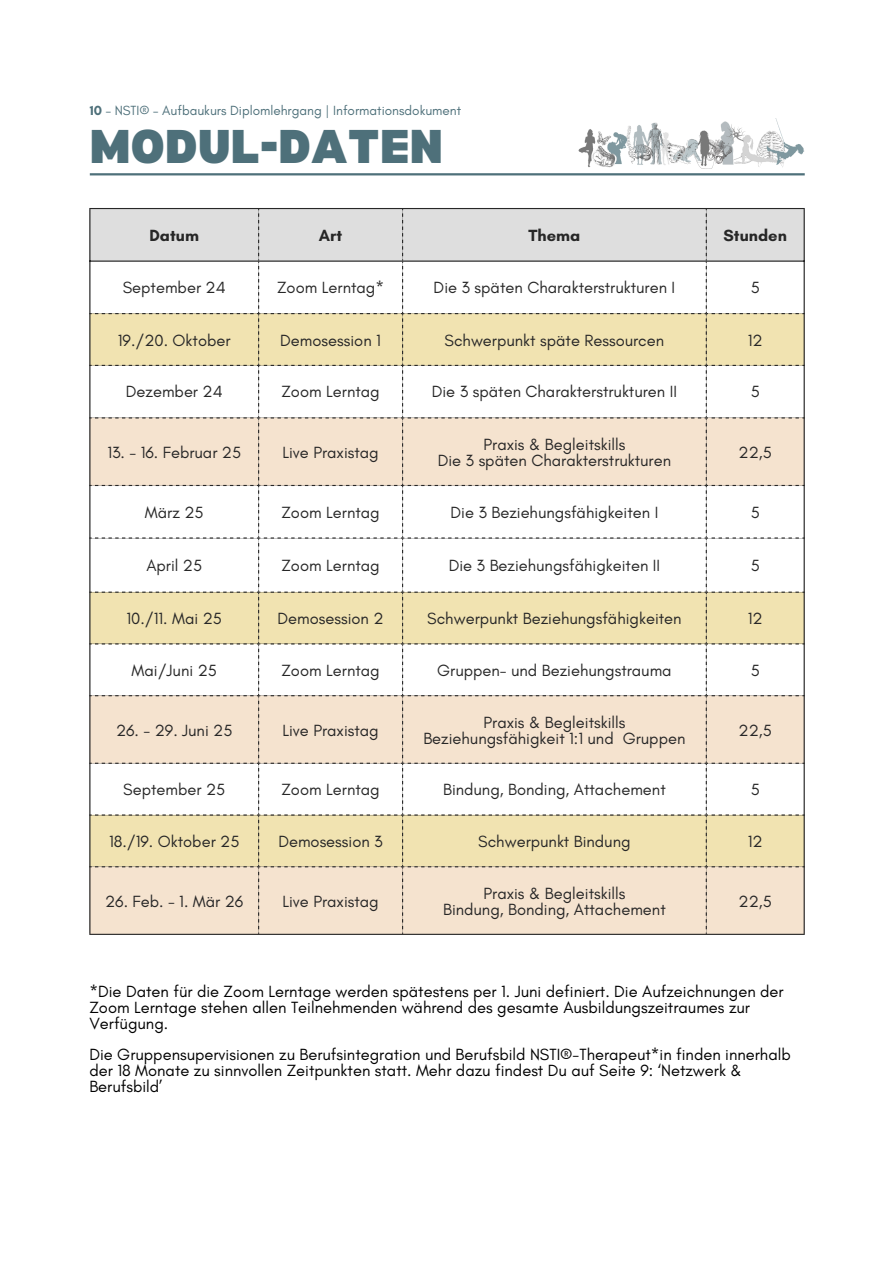
<style>
.page{position:relative;width:894px;height:1264px;background:#fff}
.page>*{position:absolute;margin:0;border:0;box-sizing:border-box;transform-origin:0 0}
.t1{font:900 46.35px "Bernoru";color:#4e707a}
.t2{font:16.5px/15.8px "Glacial Indifference";color:#000;text-align:center}
.t3{font:700 16.5px "Glacial Indifference";color:#000}
.t4{font:13.5px "Glacial Indifference";color:#4e707a}
.s1{font-weight:700}
</style>
<div class="page">
<div style="left:90px;top:867px;width:713px;height:66px;background:#f5e3cf"></div>
<hr style="left:89px;top:209px;width:1px;height:724px;background:#000">
<hr style="left:803px;top:209px;width:1px;height:724px;background:#000">
<hr style="left:89px;top:208px;width:715px;height:1px;background:#000">
<hr style="left:89px;top:933px;width:715px;height:1px;background:#000">
<svg style="left:90px;top:208px;width:714px;height:105px"></svg>
<div style="left:258px;top:867px;width:448px;height:66px;background:#f5e3cf"></div>
<svg style="left:89px;top:313px;width:170px;height:554px"></svg>
<svg style="left:259px;top:313px;width:144px;height:554px"></svg>
<svg style="left:403px;top:313px;width:303px;height:554px"></svg>
<svg style="left:706px;top:313px;width:98px;height:554px"></svg>
<hr style="left:90px;top:173px;width:714px;height:2px;background:#4e707a">
<img style="left:578px;top:118px;width:226px;height:51px">
<h1 class="t4" style="left:90px;top:102px;width:373px"><span class="s1">10</span> – NSTI® – Aufbaukurs Diplomlehrgang | Informationsdokument</h1>
<p class="t1" style="left:90px;top:120px;width:354px">MODUL-DATEN</p>
<p class="t3" style="left:149px;top:225px;width:51px">Datum</p>
<p class="t3" style="left:319px;top:225px;width:25px">Art</p>
<p class="t3" style="left:528px;top:225px;width:53px">Thema</p>
<p class="t3" style="left:723px;top:225px;width:65px">Stunden</p>
<p class="t2" style="left:123px;top:279px;width:104px">September 24</p>
<p class="t2" style="left:277px;top:279px;width:109px">Zoom Lerntag*</p>
<p class="t2" style="left:433px;top:279px;width:243px">Die 3 späten Charakterstrukturen I</p>
<p class="t2" style="left:750px;top:279px;width:11px">5</p>
<p class="t2" style="left:118px;top:332px;width:114px">19./20. Oktober</p>
<p class="t2" style="left:280px;top:332px;width:102px">Demosession 1</p>
<p class="t2" style="left:444px;top:332px;width:221px">Schwerpunkt späte Ressourcen</p>
<p class="t2" style="left:747px;top:332px;width:16px">12</p>
<p class="t2" style="left:126px;top:384px;width:98px">Dezember 24</p>
<p class="t2" style="left:281px;top:384px;width:100px">Zoom Lerntag</p>
<p class="t2" style="left:431px;top:384px;width:246px">Die 3 späten Charakterstrukturen II</p>
<p class="t2" style="left:750px;top:384px;width:11px">5</p>
<p class="t2" style="left:107px;top:444px;width:135px">13. - 16. Februar 25</p>
<p class="t2" style="left:282px;top:444px;width:98px">Live Praxistag</p>
<p class="t2" style="left:437px;top:436px;width:235px">Praxis &amp; Begleitskills<br>Die 3 späten Charakterstrukturen</p>
<p class="t2" style="left:738px;top:444px;width:35px">22,5</p>
<p class="t2" style="left:145px;top:504px;width:60px">März 25</p>
<p class="t2" style="left:281px;top:504px;width:100px">Zoom Lerntag</p>
<p class="t2" style="left:450px;top:504px;width:209px">Die 3 Beziehungsfähigkeiten I</p>
<p class="t2" style="left:750px;top:504px;width:11px">5</p>
<p class="t2" style="left:146px;top:557px;width:57px">April 25</p>
<p class="t2" style="left:281px;top:557px;width:100px">Zoom Lerntag</p>
<p class="t2" style="left:448px;top:557px;width:213px">Die 3 Beziehungsfähigkeiten II</p>
<p class="t2" style="left:750px;top:557px;width:11px">5</p>
<p class="t2" style="left:126px;top:610px;width:97px">10./11. Mai 25</p>
<p class="t2" style="left:277px;top:610px;width:108px">Demosession 2</p>
<p class="t2" style="left:427px;top:610px;width:256px">Schwerpunkt Beziehungsfähigkeiten</p>
<p class="t2" style="left:747px;top:610px;width:16px">12</p>
<p class="t2" style="left:132px;top:662px;width:87px">Mai/Juni 25</p>
<p class="t2" style="left:281px;top:662px;width:100px">Zoom Lerntag</p>
<p class="t2" style="left:437px;top:662px;width:236px">Gruppen- und Beziehungstrauma</p>
<p class="t2" style="left:750px;top:662px;width:11px">5</p>
<p class="t2" style="left:116px;top:722px;width:118px">26. - 29. Juni 25</p>
<p class="t2" style="left:282px;top:722px;width:98px">Live Praxistag</p>
<p class="t2" style="left:423px;top:714px;width:263px">Praxis &amp; Begleitskills<br>Beziehungsfähigkeit 1:1 und Gruppen</p>
<p class="t2" style="left:738px;top:722px;width:35px">22,5</p>
<p class="t2" style="left:123px;top:781px;width:104px">September 25</p>
<p class="t2" style="left:281px;top:781px;width:100px">Zoom Lerntag</p>
<p class="t2" style="left:443px;top:781px;width:224px">Bindung, Bonding, Attachement</p>
<p class="t2" style="left:750px;top:781px;width:11px">5</p>
<p class="t2" style="left:109px;top:833px;width:132px">18./19. Oktober 25</p>
<p class="t2" style="left:278px;top:833px;width:106px">Demosession 3</p>
<p class="t2" style="left:478px;top:833px;width:154px">Schwerpunkt Bindung</p>
<p class="t2" style="left:747px;top:833px;width:16px">12</p>
<p class="t2" style="left:105px;top:893px;width:140px">26. Feb. - 1. Mär 26</p>
<p class="t2" style="left:282px;top:893px;width:98px">Live Praxistag</p>
<p class="t2" style="left:443px;top:885px;width:224px">Praxis &amp; Begleitskills<br>Bindung, Bonding, Attachement</p>
<p class="t2" style="left:738px;top:893px;width:35px">22,5</p>
<p class="t2" style="left:89px;top:983px;width:695px;text-align:left">*Die Daten für die Zoom Lerntage werden spätestens per 1. Juni definiert. Die Aufzeichnungen der<br>Zoom Lerntage stehen allen Teilnehmenden während des gesamte Ausbildungszeitraumes zur<br>Verfügung.</p>
<p class="t2" style="left:89px;top:1046px;width:702px;text-align:left">Die Gruppensupervisionen zu Berufsintegration und Berufsbild NSTI®-Therapeut*in finden innerhalb der 18 Monate zu sinnvollen Zeitpunkten statt. Mehr dazu findest Du auf Seite 9: ‘Netzwerk &amp;<br>Berufsbild’</p>
</div>
